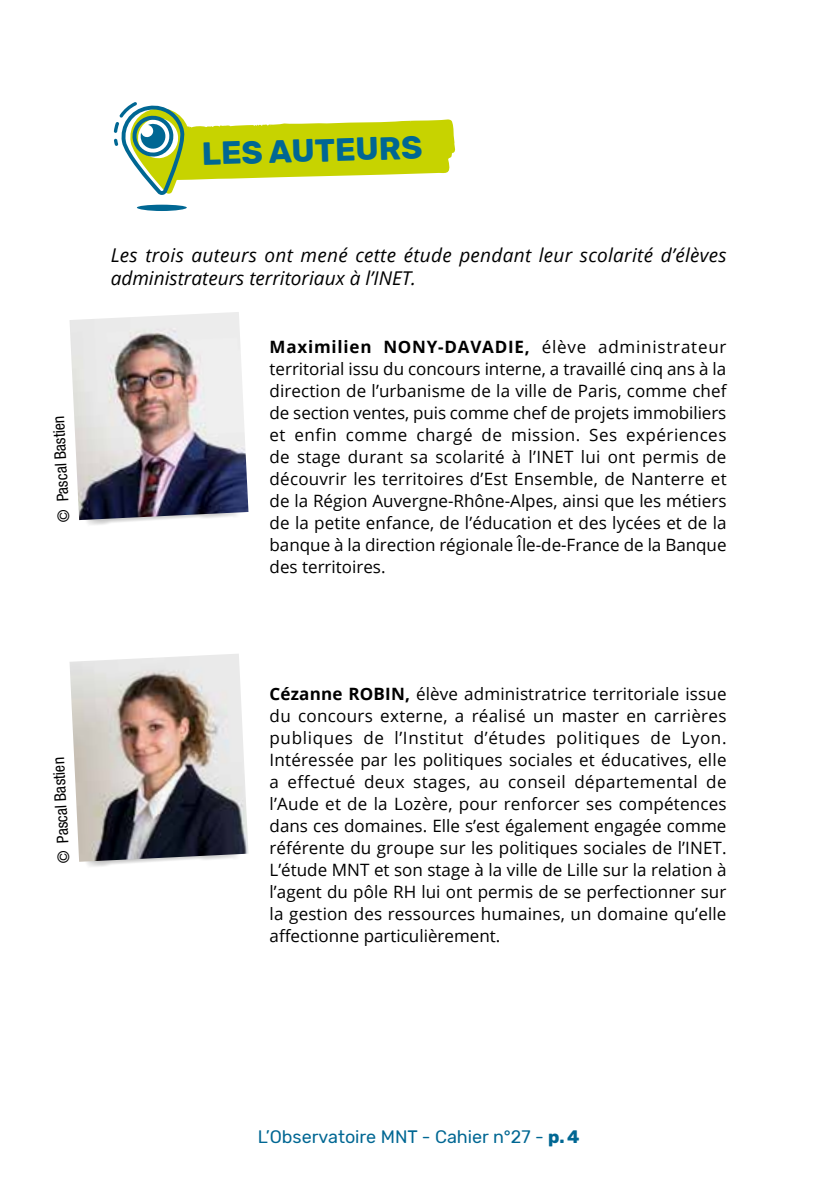
<style>
.page{position:relative;width:840px;height:1191px;background:#fff}
.page>*{position:absolute;margin:0;border:0;box-sizing:border-box;transform-origin:0 0}
.t1{font:700 32px "Rubik";color:#006793}
.t2{font:italic 19px/22.8px "Open Sans";letter-spacing:.015em;color:#000}
.t3{font:18px "Rubik";color:#006793}
.t4{font:17px/22px "Open Sans";color:#000;text-align:justify}
.t5{font:condensed 16px "Helvetica Neue LT Pro";color:#000}
.s1{font-weight:700}
</style>
<div class="page">
<svg style="left:114px;top:102px;width:342px;height:93px"></svg>
<div style="left:137px;top:205px;width:50px;height:6px;background:#006793;border-radius:50%"></div>
<svg style="left:79px;top:520px;width:70px;height:5px"></svg>
<img style="left:69px;top:312px;width:179px;height:208px">
<svg style="left:79px;top:861px;width:81px;height:6px"></svg>
<img style="left:69px;top:654px;width:179px;height:207px">
<p class="t5" style="left:54px;top:522px;width:108px;rotate:-93deg">© Pascal Bastien</p>
<h1 class="t1" style="left:201px;top:136px;width:222px;rotate:-2deg">LES AUTEURS</h1>
<p class="t2" style="left:111px;top:243px;width:617px">Les trois auteurs ont mené cette étude pendant leur scolarité d’élèves administrateurs territoriaux à l’INET.</p>
<p class="t4" style="left:269px;top:335px;width:458px"><span class="s1">Maximilien NONY-DAVADIE,</span> élève administrateur territorial issu du concours interne, a travaillé cinq ans à la direction de l’urbanisme de la ville de Paris, comme chef de section ventes, puis comme chef de projets immobiliers et enfin comme chargé de mission. Ses expériences de stage durant sa scolarité à l’INET lui ont permis de découvrir les territoires d’Est Ensemble, de Nanterre et de la Région Auvergne-Rhône-Alpes, ainsi que les métiers de la petite enfance, de l’éducation et des lycées et de la banque à la direction régionale Île-de-France de la Banque des territoires.</p>
<p class="t5" style="left:54px;top:864px;width:108px;rotate:-93deg">© Pascal Bastien</p>
<p class="t4" style="left:269px;top:683px;width:458px"><span class="s1">Cézanne ROBIN,</span> élève administratrice territoriale issue du concours externe, a réalisé un master en carrières publiques de l’Institut d’études politiques de Lyon.<br>Intéressée par les politiques sociales et éducatives, elle a effectué deux stages, au conseil départemental de l’Aude et de la Lozère, pour renforcer ses compétences dans ces domaines. Elle s’est également engagée comme référente du groupe sur les politiques sociales de l’INET.<br>L’étude MNT et son stage à la ville de Lille sur la relation à l’agent du pôle RH lui ont permis de se perfectionner sur la gestion des ressources humaines, un domaine qu’elle affectionne particulièrement.</p>
<p class="t3" style="left:257px;top:1126px;width:323px">L’Observatoire MNT - Cahier n°27 - <span class="s1">p.4</span></p>
</div>
